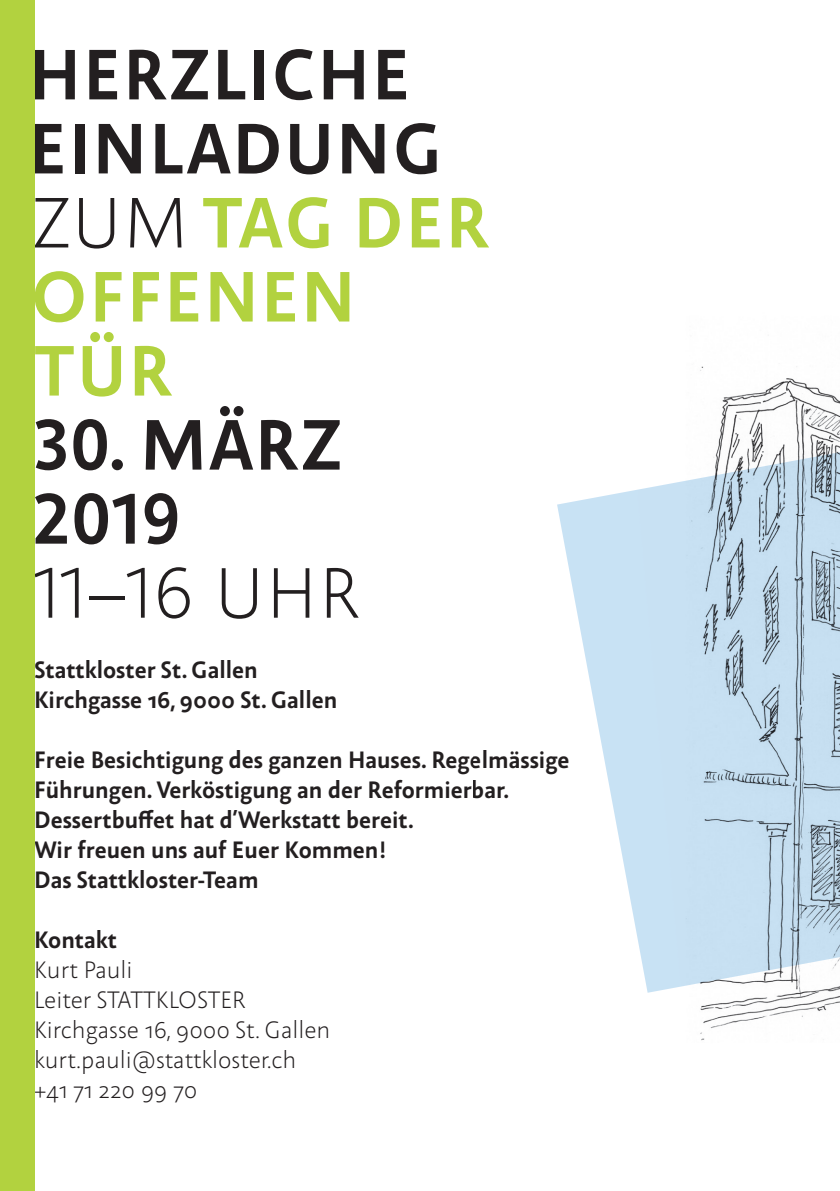
<style>
.page{position:relative;width:840px;height:1191px;background:#fff}
.page>*{position:absolute;margin:0;border:0;box-sizing:border-box;transform-origin:0 0}
.t1{font:700 72px/74px "abc Alena";letter-spacing:.03em;color:#231f20}
.t2{font:700 72px/74px "abc Alena";color:#231f20}
.t3{font:300 72px "abc Alena";letter-spacing:.015em;color:#231f20}
.t4{font:700 24px/30px "abc Alena";color:#231f20}
.t5{font:300 24px/30px "abc Alena";color:#231f20}
.s1{font-weight:300}
.s2{color:#b2d23f}
</style>
<div class="page">
<div style="left:0;top:0;width:34px;height:1191px;background:#b2d23f"></div>
<img style="left:557px;top:366px;width:282px;height:675px">
<h1 class="t1" style="left:29px;top:34px;width:461px">HERZLICHE<br>EINLADUNG<br><span class="s1">ZUM</span> <span class="s2">TAG DER<br>OFFENEN<br>TÜR</span></h1>
<h1 class="t2" style="left:34px;top:404px;width:309px">30. MÄRZ<br>2019</h1>
<h1 class="t3" style="left:34px;top:544px;width:327px">11–16 UHR</h1>
<p class="t4" style="left:34px;top:653px;width:304px">Stattkloster St. Gallen<br>Kirchgasse 16, 9000 St. Gallen</p>
<p class="t4" style="left:34px;top:743px;width:536px">Freie Besichtigung des ganzen Hauses. Regelmässige Führungen. Verköstigung an der Reformierbar.<br>Dessertbuffet hat d’Werkstatt bereit.<br>Wir freuen uns auf Euer Kommen!<br>Das Stattkloster-Team</p>
<p class="t4" style="left:34px;top:923px;width:84px">Kontakt</p>
<p class="t5" style="left:34px;top:953px;width:297px">Kurt Pauli<br>Leiter STATTKLOSTER<br>Kirchgasse 16, 9000 St. Gallen kurt.pauli@stattkloster.ch +41 71 220 99 70</p>
</div>
